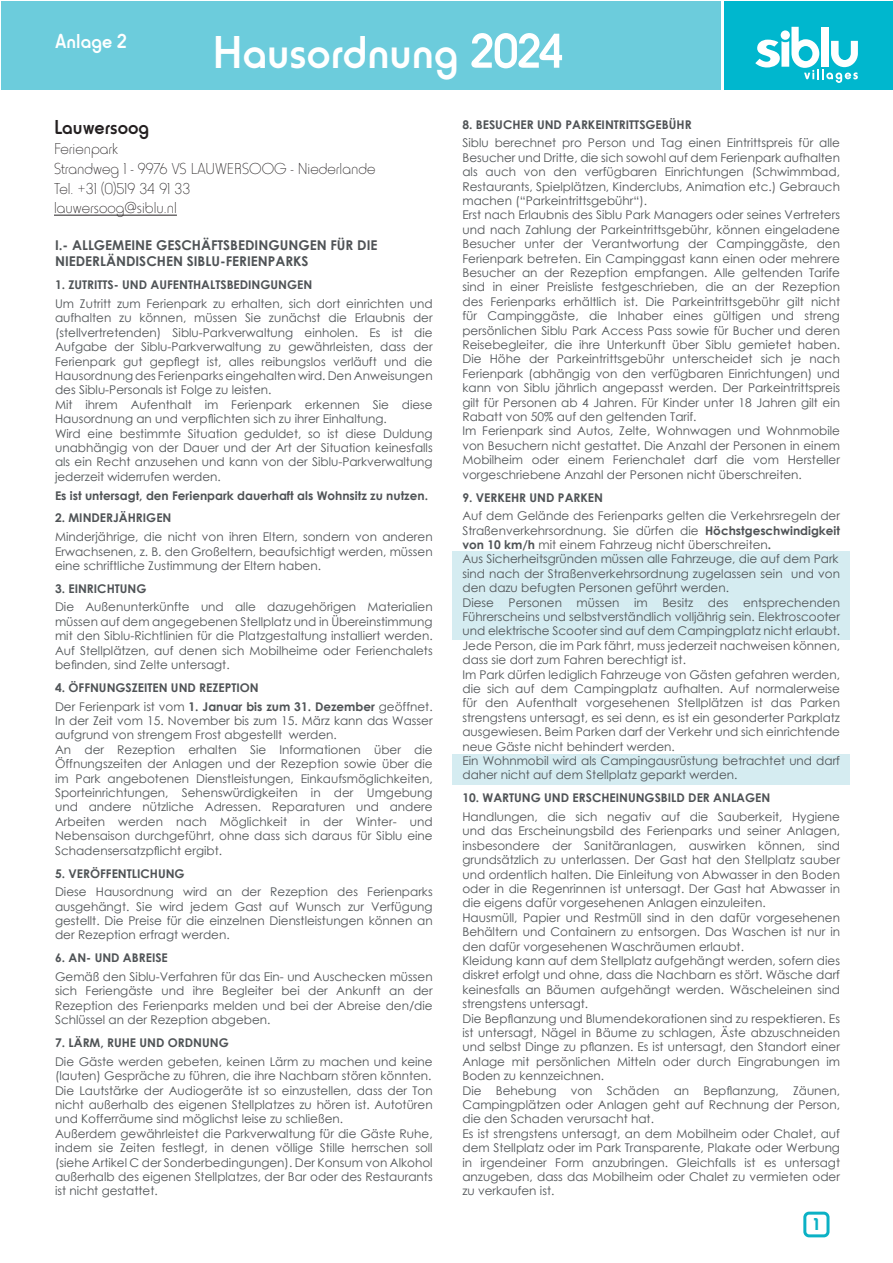
<style>
.page{position:relative;width:893px;height:1263px;background:#fff}
.page>*{position:absolute;margin:0;border:0;box-sizing:border-box;transform-origin:0 0}
.t1{font:500 48px "Horatio LT";color:#fff}
.t2{font:500 21px "Horatio LT";color:#231f20}
.t3{font:500 21px "Horatio LT";color:#fff}
.t4{font:700 18px "Horatio LT";color:#0bb1c5}
.t5{font:300 16.5px "Horatio LT";color:#231f20}
.t6{font:700 13.5px/16.2px "Century Gothic";color:#4f5356}
.t7{font:12px/14.4px "Century Gothic";color:#4f5356;text-align:justify}
.t8{font:700 12px "Century Gothic";color:#4f5356}
.s1{font-size:51px}
.s2{font-weight:700}
</style>
<div class="page">
<div style="left:452px;top:754px;width:398px;height:30px;background:#d5ecf1"></div>
<div style="left:452px;top:552px;width:398px;height:88px;background:#d5ecf1"></div>
<div style="left:724px;top:1px;width:169px;height:88px;background:#00b7ce"></div>
<div style="left:1px;top:1px;width:720px;height:88px;background:#6cccdc"></div>
<svg style="left:755px;top:27px;width:103px;height:56px"></svg>
<div style="left:803px;top:1211px;width:26px;height:26px;border:3px solid #0bb1c5;border-radius:4px"></div>
<hr style="left:54px;top:215px;width:123px;height:1px;background:#231f20">
<p class="t3" style="left:55px;top:29px;width:73px">Anlage 2</p>
<p class="t1" style="left:212px;top:25px;width:351px">Hausordnung <span class="s1">2024</span></p>
<p class="t2" style="left:54px;top:115px;width:97px">Lauwersoog</p>
<p class="t5" style="left:54px;top:139px;width:66px">Ferienpark</p>
<p class="t5" style="left:54px;top:159px;width:323px">Strandweg 1 - 9976 VS LAUWERSOOG - Niederlande</p>
<p class="t5" style="left:54px;top:179px;width:138px">Tel. +31 (0)519 34 91 33</p>
<p class="t5" style="left:54px;top:199px;width:124px">lauwersoog@siblu.nl</p>
<p class="t6" style="left:55px;top:237px;width:324px">I.- ALLGEMEINE GESCHÄFTSBEDINGUNGEN FÜR DIE<br>NIEDERLÄNDISCHEN SIBLU-FERIENPARKS</p>
<p class="t8" style="left:55px;top:276px;width:259px">1. ZUTRITTS- UND AUFENTHALTSBEDINGUNGEN</p>
<p class="t7" style="left:55px;top:296px;width:379px">Um Zutritt zum Ferienpark zu erhalten, sich dort einrichten und aufhalten zu können, müssen Sie zunächst die Erlaubnis der (stellvertretenden) Siblu-Parkverwaltung einholen. Es ist die Aufgabe der Siblu-Parkverwaltung zu gewährleisten, dass der Ferienpark gut gepflegt ist, alles reibungslos verläuft und die Hausordnung des Ferienparks eingehalten wird. Den Anweisungen des Siblu-Personals ist Folge zu leisten.</p>
<p class="t7" style="left:55px;top:397px;width:379px">Mit ihrem Aufenthalt im Ferienpark erkennen Sie diese<br>Hausordnung an und verpflichten sich zu ihrer Einhaltung.</p>
<p class="t7" style="left:55px;top:426px;width:379px">Wird eine bestimmte Situation geduldet, so ist diese Duldung unabhängig von der Dauer und der Art der Situation keinesfalls als ein Recht anzusehen und kann von der Siblu-Parkverwaltung jederzeit widerrufen werden.</p>
<p class="t8" style="left:55px;top:486px;width:374px">Es ist untersagt, den Ferienpark dauerhaft als Wohnsitz zu nutzen.</p>
<p class="t8" style="left:55px;top:509px;width:118px">2. MINDERJÄHRIGEN</p>
<p class="t7" style="left:55px;top:529px;width:379px">Minderjährige, die nicht von ihren Eltern, sondern von anderen Erwachsenen, z. B. den Großeltern, beaufsichtigt werden, müssen eine schriftliche Zustimmung der Eltern haben.</p>
<p class="t8" style="left:55px;top:579px;width:93px">3. EINRICHTUNG</p>
<p class="t7" style="left:55px;top:600px;width:379px">Die Außenunterkünfte und alle dazugehörigen Materialien müssen auf dem angegebenen Stellplatz und in Übereinstimmung mit den Siblu-Richtlinien für die Platzgestaltung installiert werden.<br>Auf Stellplätzen, auf denen sich Mobilheime oder Ferienchalets befinden, sind Zelte untersagt.</p>
<p class="t8" style="left:55px;top:678px;width:205px">4. ÖFFNUNGSZEITEN UND REZEPTION</p>
<p class="t7" style="left:55px;top:699px;width:379px">Der Ferienpark ist vom <span class="s2">1. Januar bis zum 31. Dezember</span> geöffnet.</p>
<p class="t7" style="left:55px;top:713px;width:379px">In der Zeit vom 15. November bis zum 15. März kann das Wasser aufgrund von strengem Frost abgestellt werden.</p>
<p class="t7" style="left:55px;top:742px;width:379px">An der Rezeption erhalten Sie Informationen über die Öffnungszeiten der Anlagen und der Rezeption sowie über die im Park angebotenen Dienstleistungen, Einkaufsmöglichkeiten, Sporteinrichtungen, Sehenswürdigkeiten in der Umgebung und andere nützliche Adressen. Reparaturen und andere Arbeiten werden nach Möglichkeit in der Winter- und Nebensaison durchgeführt, ohne dass sich daraus für Siblu eine Schadensersatzpflicht ergibt.</p>
<p class="t8" style="left:55px;top:864px;width:131px">5. VERÖFFENTLICHUNG</p>
<p class="t7" style="left:55px;top:884px;width:379px">Diese Hausordnung wird an der Rezeption des Ferienparks ausgehängt. Sie wird jedem Gast auf Wunsch zur Verfügung gestellt. Die Preise für die einzelnen Dienstleistungen können an der Rezeption erfragt werden.</p>
<p class="t8" style="left:55px;top:949px;width:114px">6. AN- UND ABREISE</p>
<p class="t7" style="left:55px;top:969px;width:379px">Gemäß den Siblu-Verfahren für das Ein- und Auschecken müssen sich Feriengäste und ihre Begleiter bei der Ankunft an der Rezeption des Ferienparks melden und bei der Abreise den/die Schlüssel an der Rezeption abgeben.</p>
<p class="t8" style="left:55px;top:1033px;width:175px">7. LÄRM, RUHE UND ORDNUNG</p>
<p class="t7" style="left:55px;top:1054px;width:379px">Die Gäste werden gebeten, keinen Lärm zu machen und keine (lauten) Gespräche zu führen, die ihre Nachbarn stören könnten.</p>
<p class="t7" style="left:55px;top:1083px;width:379px">Die Lautstärke der Audiogeräte ist so einzustellen, dass der Ton nicht außerhalb des eigenen Stellplatzes zu hören ist. Autotüren und Kofferräume sind möglichst leise zu schließen.</p>
<p class="t7" style="left:55px;top:1126px;width:379px">Außerdem gewährleistet die Parkverwaltung für die Gäste Ruhe, indem sie Zeiten festlegt, in denen völlige Stille herrschen soll (siehe Artikel C der Sonderbedingungen). Der Konsum von Alkohol außerhalb des eigenen Stellplatzes, der Bar oder des Restaurants ist nicht gestattet.</p>
<p class="t8" style="left:462px;top:115px;width:231px">8. BESUCHER UND PARKEINTRITTSGEBÜHR</p>
<p class="t7" style="left:462px;top:136px;width:379px">Siblu berechnet pro Person und Tag einen Eintrittspreis für alle<br>Besucher und Dritte, die sich sowohl auf dem Ferienpark aufhalten</p>
<p class="t7" style="left:462px;top:164px;width:379px">als auch von den verfügbaren Einrichtungen (Schwimmbad, Restaurants, Spielplätzen, Kinderclubs, Animation etc.) Gebrauch machen (“Parkeintrittsgebühr“).</p>
<p class="t7" style="left:462px;top:208px;width:379px">Erst nach Erlaubnis des Siblu Park Managers oder seines Vertreters und nach Zahlung der Parkeintrittsgebühr, können eingeladene Besucher unter der Verantwortung der Campinggäste, den Ferienpark betreten. Ein Campinggast kann einen oder mehrere Besucher an der Rezeption empfangen. Alle geltenden Tarife sind in einer Preisliste festgeschrieben, die an der Rezeption des Ferienparks erhältlich ist. Die Parkeintrittsgebühr gilt nicht für Campinggäste, die Inhaber eines gültigen und streng persönlichen Siblu Park Access Pass sowie für Bucher und deren Reisebegleiter, die ihre Unterkunft über Siblu gemietet haben.<br>Die Höhe der Parkeintrittsgebühr unterscheidet sich je nach Ferienpark (abhängig von den verfügbaren Einrichtungen) und kann von Siblu jährlich angepasst werden. Der Parkeintrittspreis gilt für Personen ab 4 Jahren. Für Kinder unter 18 Jahren gilt ein Rabatt von 50% auf den geltenden Tarif.</p>
<p class="t7" style="left:462px;top:424px;width:379px">Im Ferienpark sind Autos, Zelte, Wohnwagen und Wohnmobile von Besuchern nicht gestattet. Die Anzahl der Personen in einem Mobilheim oder einem Ferienchalet darf die vom Hersteller vorgeschriebene Anzahl der Personen nicht überschreiten.</p>
<p class="t8" style="left:462px;top:488px;width:142px">9. VERKEHR UND PARKEN</p>
<p class="t7" style="left:462px;top:508px;width:379px">Auf dem Gelände des Ferienparks gelten die Verkehrsregeln der Straßenverkehrsordnung. Sie dürfen die <span class="s2">Höchstgeschwindigkeit von 10 km/h</span> mit einem Fahrzeug nicht überschreiten<span class="s2">.</span></p>
<p class="t7" style="left:462px;top:552px;width:378px">Aus Sicherheitsgründen müssen alle Fahrzeuge, die auf dem Park</p>
<p class="t7" style="left:462px;top:566px;width:379px">sind nach der Straßenverkehrsordnung zugelassen sein und von den dazu befugten Personen geführt werden.</p>
<p class="t7" style="left:462px;top:595px;width:379px">Diese Personen müssen im Besitz des entsprechenden Führerscheins und selbstverständlich volljährig sein. Elektroscooter und elektrische Scooter sind auf dem Campingplatz nicht erlaubt.</p>
<p class="t7" style="left:462px;top:638px;width:379px">Jede Person, die im Park fährt, muss jederzeit nachweisen können, dass sie dort zum Fahren berechtigt ist.</p>
<p class="t7" style="left:462px;top:667px;width:379px">Im Park dürfen lediglich Fahrzeuge von Gästen gefahren werden, die sich auf dem Campingplatz aufhalten. Auf normalerweise für den Aufenthalt vorgesehenen Stellplätzen ist das Parken strengstens untersagt, es sei denn, es ist ein gesonderter Parkplatz ausgewiesen. Beim Parken darf der Verkehr und sich einrichtende neue Gäste nicht behindert werden.</p>
<p class="t7" style="left:462px;top:753px;width:379px">Ein Wohnmobil wird als Campingausrüstung betrachtet und darf daher nicht auf dem Stellplatz geparkt werden.</p>
<p class="t8" style="left:462px;top:789px;width:309px">10. WARTUNG UND ERSCHEINUNGSBILD DER ANLAGEN</p>
<p class="t7" style="left:462px;top:809px;width:379px">Handlungen, die sich negativ auf die Sauberkeit, Hygiene und das Erscheinungsbild des Ferienparks und seiner Anlagen, insbesondere der Sanitäranlagen, auswirken können, sind grundsätzlich zu unterlassen. Der Gast hat den Stellplatz sauber und ordentlich halten. Die Einleitung von Abwasser in den Boden oder in die Regenrinnen ist untersagt. Der Gast hat Abwasser in die eigens dafür vorgesehenen Anlagen einzuleiten.</p>
<p class="t7" style="left:462px;top:910px;width:379px">Hausmüll, Papier und Restmüll sind in den dafür vorgesehenen Behältern und Containern zu entsorgen. Das Waschen ist nur in den dafür vorgesehenen Waschräumen erlaubt.</p>
<p class="t7" style="left:462px;top:953px;width:379px">Kleidung kann auf dem Stellplatz aufgehängt werden, sofern dies diskret erfolgt und ohne, dass die Nachbarn es stört. Wäsche darf keinesfalls an Bäumen aufgehängt werden. Wäscheleinen sind strengstens untersagt.</p>
<p class="t7" style="left:462px;top:1011px;width:379px">Die Bepflanzung und Blumendekorationen sind zu respektieren. Es ist untersagt, Nägel in Bäume zu schlagen, Äste abzuschneiden und selbst Dinge zu pflanzen. Es ist untersagt, den Standort einer Anlage mit persönlichen Mitteln oder durch Eingrabungen im Boden zu kennzeichnen.</p>
<p class="t7" style="left:462px;top:1083px;width:379px">Die Behebung von Schäden an Bepflanzung, Zäunen, Campingplätzen oder Anlagen geht auf Rechnung der Person, die den Schaden verursacht hat.</p>
<p class="t7" style="left:462px;top:1126px;width:379px">Es ist strengstens untersagt, an dem Mobilheim oder Chalet, auf dem Stellplatz oder im Park Transparente, Plakate oder Werbung in irgendeiner Form anzubringen. Gleichfalls ist es untersagt anzugeben, dass das Mobilheim oder Chalet zu vermieten oder zu verkaufen ist.</p>
<p class="t4" style="left:814px;top:1214px;width:6px">1</p>
</div>
